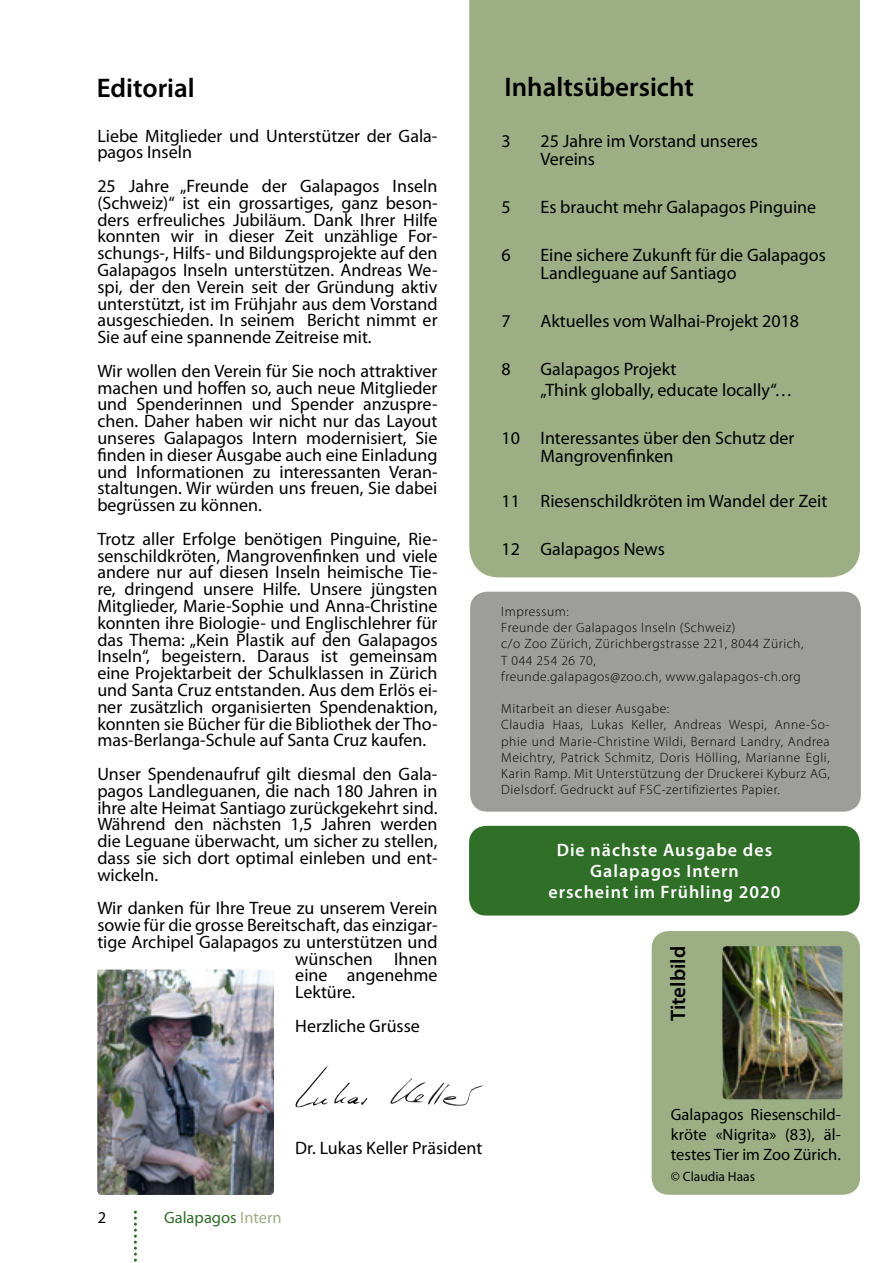
<style>
.page{position:relative;width:893px;height:1263px;background:#fff}
.page>*{position:absolute;margin:0;border:0;box-sizing:border-box;transform-origin:0 0}
.t1{font:600 27px "Myriad Pro";color:#000}
.t2{font:600 21px "Myriad Pro";color:#000}
.t3{font:18px/16.8px "Myriad Pro";color:#000}
.t4{font:600 18px/21px "Myriad Pro";letter-spacing:.055em;color:#fff;text-align:center}
.t5{font:16.5px/19.8px "Myriad Pro";color:#000;text-align:justify}
.t6{font:16.5px "Myriad Pro";color:#306f28}
.t7{font:300 13.5px/16.2px "Myriad Pro";letter-spacing:.04em;color:#000}
.t8{font:13.5px "Myriad Pro";color:#000}
.s1{color:#9dae85}
</style>
<div class="page">
<svg style="left:134px;top:1211px;width:3px;height:51px"></svg>
<div style="left:652px;top:931px;width:208px;height:264px;background:#9dae85;border-radius:17px"></div>
<div style="left:470px;top:592px;width:391px;height:220px;background:#9d9d9c;border-radius:17px"></div>
<div style="left:469px;top:0;width:391px;height:577px;background:#9dae85"></div>
<img style="left:97px;top:969px;width:177px;height:226px">
<img style="left:296px;top:1065px;width:187px;height:43px">
<div style="left:469px;top:826px;width:391px;height:89px;background:#306f28;border-radius:17px"></div>
<img style="left:722px;top:946px;width:120px;height:153px">
<h1 class="t1" style="left:97px;top:71px;width:100px">Editorial</h1>
<h1 class="t1" style="left:504px;top:70px;width:191px">Inhaltsübersicht</h1>
<p class="t3" style="left:501px;top:132px;width:11px">3</p>
<p class="t3" style="left:540px;top:132px;width:219px;line-height:18px">25 Jahre im Vorstand unseres<br>Vereins</p>
<p class="t3" style="left:501px;top:198px;width:11px">5</p>
<p class="t3" style="left:540px;top:198px;width:277px">Es braucht mehr Galapagos Pinguine</p>
<p class="t3" style="left:501px;top:246px;width:11px">6</p>
<p class="t3" style="left:540px;top:246px;width:287px;line-height:18px">Eine sichere Zukunft für die Galapagos<br>Landleguane auf Santiago</p>
<p class="t3" style="left:501px;top:312px;width:11px">7</p>
<p class="t3" style="left:540px;top:312px;width:260px">Aktuelles vom Walhai-Projekt 2018</p>
<p class="t3" style="left:501px;top:360px;width:11px">8</p>
<p class="t3" style="left:540px;top:358px;width:253px;line-height:21px">Galapagos Projekt<br>„Think globally, educate locally“…</p>
<p class="t3" style="left:540px;top:429px;width:255px;line-height:18px;text-indent:-39px">10 Interessantes über den Schutz der<br>Mangrovenfinken</p>
<p class="t3" style="left:501px;top:492px;width:327px">11 Riesenschildkröten im Wandel der Zeit</p>
<p class="t3" style="left:501px;top:540px;width:165px">12 Galapagos News</p>
<p class="t3" style="left:97px;top:127px;width:342px">Liebe Mitglieder und Unterstützer der Gala&shy;pagos Inseln</p>
<p class="t3" style="left:97px;top:177px;width:342px;text-align:justify">25 Jahre „Freunde der Galapagos Inseln (Schweiz)“ ist ein grossartiges, ganz beson&shy;ders erfreuliches Jubiläum. Dank Ihrer Hilfe konnten wir in dieser Zeit unzählige For&shy;schungs-, Hilfs- und Bildungsprojekte auf den Galapagos Inseln unterstützen. Andreas We&shy;spi, der den Verein seit der Gründung aktiv unterstützt, ist im Frühjahr aus dem Vorstand ausgeschieden. In seinem Bericht nimmt er Sie auf eine spannende Zeitreise mit.</p>
<p class="t3" style="left:97px;top:362px;width:342px;text-align:justify">Wir wollen den Verein für Sie noch attraktiver machen und hoffen so, auch neue Mitglieder und Spenderinnen und Spender anzuspre&shy;chen. Daher haben wir nicht nur das Layout unseres Galapagos Intern modernisiert, Sie finden in dieser Ausgabe auch eine Einladung und Informationen zu interessanten Veran&shy;staltungen. Wir würden uns freuen, Sie dabei begrüssen zu können.</p>
<p class="t3" style="left:97px;top:530px;width:342px;text-align:justify">Trotz aller Erfolge benötigen Pinguine, Rie&shy;senschildkröten, Mangrovenfinken und viele andere nur auf diesen Inseln heimische Tie&shy;re, dringend unsere Hilfe. Unsere jüngsten Mitglieder, Marie-Sophie und Anna-Christine konnten ihre Biologie- und Englischlehrer für das Thema: „Kein Plastik auf den Galapagos Inseln“, begeistern. Daraus ist gemeinsam eine Projektarbeit der Schulklassen in Zürich und Santa Cruz entstanden. Aus dem Erlös ei&shy;ner zusätzlich organisierten Spendenaktion, konnten sie Bücher für die Bibliothek der Tho&shy;mas-Berlanga-Schule auf Santa Cruz kaufen.</p>
<p class="t3" style="left:97px;top:765px;width:342px;text-align:justify">Unser Spendenaufruf gilt diesmal den Gala&shy;pagos Landleguanen, die nach 180 Jahren in ihre alte Heimat Santiago zurückgekehrt sind.<br>Während den nächsten 1,5 Jahren werden die Leguane überwacht, um sicher zu stellen, dass sie sich dort optimal einleben und ent&shy;wickeln.</p>
<p class="t3" style="left:97px;top:899px;width:342px">Wir danken für Ihre Treue zu unserem Verein</p>
<p class="t3" style="left:97px;top:916px;width:342px">sowie für die grosse Bereitschaft, das einzigar-</p>
<p class="t3" style="left:97px;top:933px;width:342px">tige Archipel Galapagos zu unterstützen und</p>
<p class="t3" style="left:295px;top:950px;width:144px">wünschen Ihnen</p>
<p class="t3" style="left:295px;top:967px;width:144px">eine angenehme</p>
<p class="t3" style="left:295px;top:983px;width:61px">Lektüre.</p>
<p class="t3" style="left:295px;top:1017px;width:126px">Herzliche Grüsse</p>
<p class="t7" style="left:501px;top:603px;width:304px">Impressum:<br>Freunde der Galapagos Inseln (Schweiz)<br>c/o Zoo Zürich, Zürichbergstrasse 221, 8044 Zürich, T 044 254 26 70,<br>freunde.galapagos@zoo.ch, www.galapagos-ch.org</p>
<p class="t7" style="left:501px;top:700px;width:330px">Mitarbeit an dieser Ausgabe:<br>Claudia Haas, Lukas Keller, Andreas Wespi, Anne-So&shy;phie und Marie-Christine Wildi, Bernard Landry, Andrea Meichtry, Patrick Schmitz, Doris Hölling, Marianne Egli, Karin Ramp. Mit Unterstützung der Druckerei Kyburz AG, Dielsdorf. Gedruckt auf FSC-zertifiziertes Papier.</p>
<p class="t4" style="left:548px;top:839px;width:233px">Die nächste Ausgabe des<br>Galapagos Intern erscheint im Frühling 2020</p>
<p class="t2" style="left:665px;top:1021px;width:76px;rotate:-90deg">Titelbild</p>
<p class="t3" style="left:295px;top:1139px;width:189px">Dr. Lukas Keller Präsident</p>
<p class="t5" style="left:98px;top:1207px;width:10px">2</p>
<p class="t6" style="left:164px;top:1207px;width:119px">Galapagos <span class="s1">Intern</span></p>
<p class="t5" style="left:671px;top:1105px;width:172px">Galapagos Riesenschild&shy;kröte «Nigrita» (83), äl&shy;testes Tier im Zoo Zürich.</p>
<p class="t8" style="left:671px;top:1168px;width:86px">© Claudia Haas</p>
</div>
